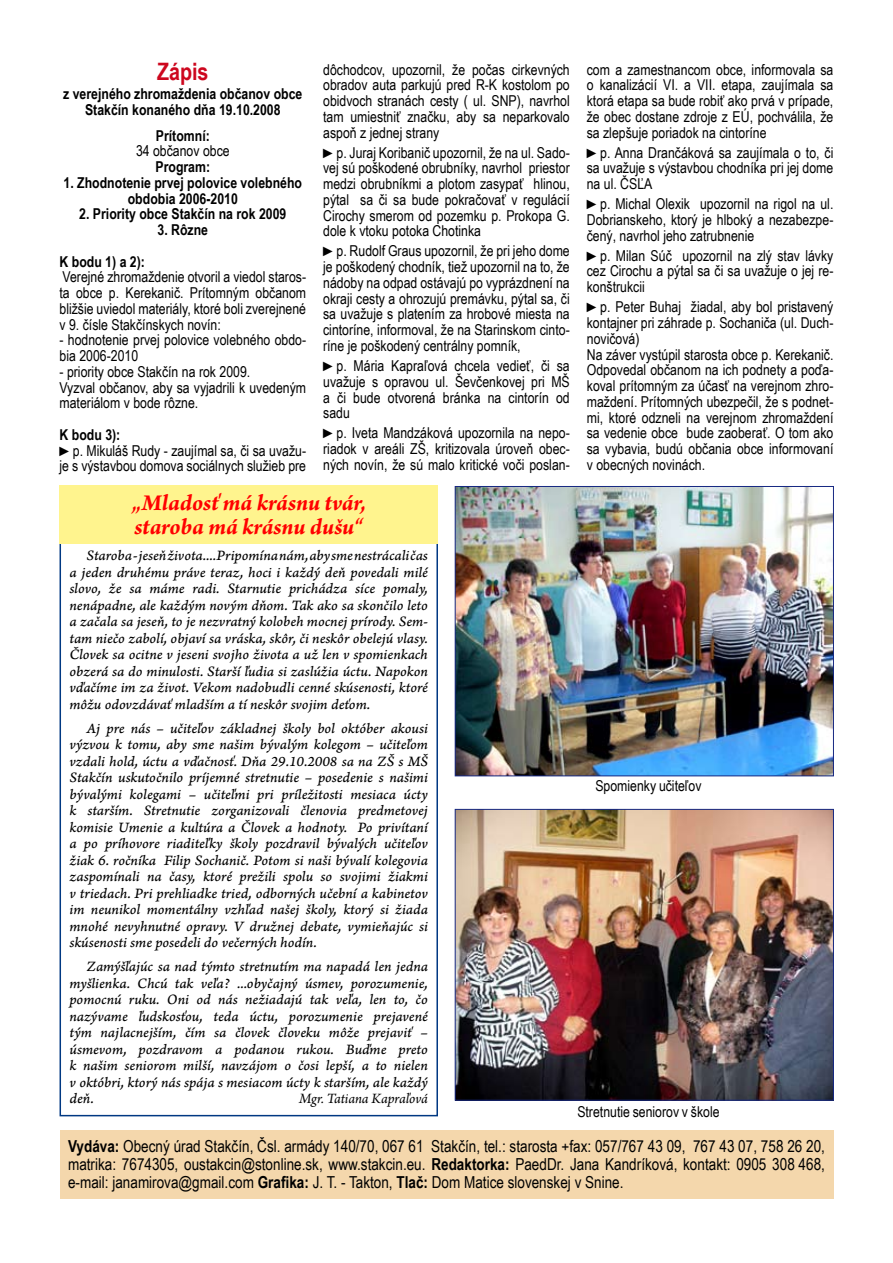
<style>
.page{position:relative;width:893px;height:1263px;background:#fff}
.page>*{position:absolute;margin:0;border:0;box-sizing:border-box;transform-origin:0 0}
.t1{font:italic 700 24px/24px "Arno Pro";letter-spacing:-.005em;color:#f00}
.t2{font:700 24px "Arial Narrow";color:#cd071e}
.t3{font:16.5px/18px "Arial Narrow";color:#000;text-align:justify}
.t4{font:15px/15.8px "Arial Narrow";color:#000;text-align:justify}
.t5{font:15px/16.5px "Arno Pro Italic Caption";letter-spacing:-.005em;color:#000;text-align:justify}
.t6{font:700 15px/15.8px "Arial Narrow";color:#000;text-align:center}
.t7{font:italic 15px "Arno Pro";letter-spacing:-.005em;color:#000}
.s1{font-weight:700}
.s2{font-size:13.5px}
</style>
<div class="page">
<div style="left:60px;top:1130px;width:773px;height:69px;background:#f4d7ac"></div>
<div style="left:60px;top:525px;width:378px;height:591px;border:2px solid #003882"></div>
<div style="left:60px;top:485px;width:378px;height:59px;background:#fff48e"></div>
<img style="left:457px;top:488px;width:375px;height:286px">
<div style="left:455px;top:486px;width:379px;height:290px;border:1px solid #172983"></div>
<img style="left:457px;top:811px;width:375px;height:287px">
<div style="left:455px;top:809px;width:379px;height:291px;border:1px solid #172983"></div>
<h1 class="t2" style="left:157px;top:54px;width:53px">Zápis</h1>
<p class="t6" style="left:63px;top:85px;width:241px">z verejného zhromaždenia občanov obce<br>Stakčín konaného dňa 19.10.2008</p>
<p class="t6" style="left:156px;top:127px;width:55px">Prítomní:</p>
<p class="t4" style="left:136px;top:143px;width:95px">34 občanov obce</p>
<p class="t6" style="left:156px;top:158px;width:56px">Program:</p>
<p class="t6" style="left:64px;top:174px;width:240px">1. Zhodnotenie prvej polovice volebného obdobia 2006-2010</p>
<p class="t6" style="left:79px;top:205px;width:209px">2. Priority obce Stakčín na rok 2009</p>
<p class="t6" style="left:158px;top:221px;width:52px">3. Rôzne</p>
<p class="t6" style="left:60px;top:253px;width:87px">K bodu 1) a 2):</p>
<p class="t4" style="left:60px;top:269px;width:248px">Verejné zhromaždenie otvoril a viedol staros&shy;ta obce p. Kerekanič. Prítomným občanom bližšie uviedol materiály, ktoré boli zverejnené v 9. čísle Stakčínskych novín:</p>
<p class="t4" style="left:60px;top:332px;width:248px">- hodnotenie prvej polovice volebného obdo&shy;bia 2006-2010</p>
<p class="t4" style="left:60px;top:363px;width:248px;text-align:left">- priority obce Stakčín na rok 2009.<br>Vyzval občanov, aby sa vyjadrili k uvedeným materiálom v bode rôzne.</p>
<p class="t4" style="left:60px;top:426px;width:248px;text-align:left"><span class="s1">K bodu 3):<br></span><span class="s2">►</span>p. Mikuláš Rudy - zaujímal sa, či sa uvažu&shy;je s výstavbou domova sociálnych služieb pre</p>
<p class="t4" style="left:323px;top:61px;width:248px">dôchodcov, upozornil, že počas cirkevných obradov auta parkujú pred R-K kostolom po obidvoch stranách cesty ( ul. SNP), navrhol tam umiestniť značku, aby sa neparkovalo aspoň z jednej strany</p>
<p class="t4" style="left:323px;top:144px;width:248px"><span class="s2">►</span>p. Juraj Koribanič upozornil, že na ul. Sado&shy;vej sú poškodené obrubníky, navrhol priestor medzi obrubníkmi a plotom zasypať hlinou, pýtal sa či sa bude pokračovať v regulácií Cirochy smerom od pozemku p. Prokopa G. dole k vtoku potoka Chotinka</p>
<p class="t4" style="left:323px;top:243px;width:248px"><span class="s2">►</span>p. Rudolf Graus upozornil, že pri jeho dome je poškodený chodník, tiež upozornil na to, že nádoby na odpad ostávajú po vyprázdnení na okraji cesty a ohrozujú premávku, pýtal sa, či sa uvažuje s platením za hrobové miesta na cintoríne, informoval, že na Starinskom cinto&shy;ríne je poškodený centrálny pomník,</p>
<p class="t4" style="left:323px;top:357px;width:248px"><span class="s2">►</span>p. Mária Kapraľová chcela vedieť, či sa uvažuje s opravou ul. Ševčenkovej pri MŠ a či bude otvorená bránka na cintorín od sadu</p>
<p class="t4" style="left:323px;top:424px;width:248px"><span class="s2">►</span>p. Iveta Mandzáková upozornila na nepo&shy;riadok v areáli ZŠ, kritizovala úroveň obec&shy;ných novín, že sú malo kritické voči poslan-</p>
<h1 class="t1" style="left:132px;top:492px;width:236px">„Mladosť má krásnu tvár, staroba má krásnu dušu“</h1>
<p class="t4" style="left:587px;top:61px;width:248px">com a zamestnancom obce, informovala sa o kanalizácií VI. a VII. etapa, zaujímala sa ktorá etapa sa bude robiť ako prvá v prípade, že obec dostane zdroje z EÚ, pochválila, že sa zlepšuje poriadok na cintoríne</p>
<p class="t4" style="left:587px;top:144px;width:248px"><span class="s2">►</span>p. Anna Drančáková sa zaujímala o to, či sa uvažuje s výstavbou chodníka pri jej dome na ul. ČSĽA</p>
<p class="t4" style="left:587px;top:195px;width:248px"><span class="s2">►</span>p. Michal Olexik upozornil na rigol na ul.<br>Dobrianskeho, ktorý je hlboký a nezabezpe&shy;čený, navrhol jeho zatrubnenie</p>
<p class="t4" style="left:587px;top:247px;width:248px"><span class="s2">►</span>p. Milan Súč upozornil na zlý stav lávky cez Cirochu a pýtal sa či sa uvažuje o jej re&shy;konštrukcii</p>
<p class="t4" style="left:587px;top:298px;width:248px;text-align:left"><span class="s2">►</span>p. Peter Buhaj žiadal, aby bol pristavený kontajner pri záhrade p. Sochaniča (ul. Duch&shy;novičová)<br>Na záver vystúpil starosta obce p. Kerekanič.<br>Odpovedal občanom na ich podnety a poďa&shy;koval prítomným za účasť na verejnom zhro&shy;maždení. Prítomných ubezpečil, že s podnet&shy;mi, ktoré odzneli na verejnom zhromaždení sa vedenie obce bude zaoberať. O tom ako sa vybavia, budú občania obce informovaní v obecných novinách.</p>
<p class="t5" style="left:70px;top:548px;width:360px;text-indent:17px">Staroba - jeseň života....Pripomína nám, aby sme nestrácali čas a jeden druhému práve teraz, hoci i každý deň povedali milé slovo, že sa máme radi. Starnutie prichádza síce pomaly, nenápadne, ale každým novým dňom. Tak ako sa skončilo leto a začala sa jeseň, to je nezvratný kolobeh mocnej prírody. Sem&shy;tam niečo zabolí, objaví sa vráska, skôr, či neskôr obelejú vlasy.<br>Človek sa ocitne v jeseni svojho života a už len v spomienkach obzerá sa do minulosti. Starší ľudia si zaslúžia úctu. Napokon vďačíme im za život. Vekom nadobudli cenné skúsenosti, ktoré môžu odovzdávať mladším a tí neskôr svojim deťom.</p>
<p class="t5" style="left:70px;top:721px;width:360px;text-indent:17px">Aj pre nás – učiteľov základnej školy bol október akousi výzvou k tomu, aby sme našim bývalým kolegom – učiteľom vzdali hold, úctu a vďačnosť. Dňa 29.10.2008 sa na ZŠ s MŠ Stakčín uskutočnilo príjemné stretnutie – posedenie s našimi bývalými kolegami – učiteľmi pri príležitosti mesiaca úcty k starším. Stretnutie zorganizovali členovia predmetovej komisie Umenie a kultúra a Človek a hodnoty. Po privítaní a po príhovore riaditeľky školy pozdravil bývalých učiteľov žiak 6. ročníka Filip Sochanič. Potom si naši bývalí kolegovia zaspomínali na časy, ktoré prežili spolu so svojimi žiakmi v triedach. Pri prehliadke tried, odborných učební a kabinetov im neunikol momentálny vzhľad našej školy, ktorý si žiada mnohé nevyhnutné opravy. V družnej debate, vymieňajúc si skúsenosti sme posedeli do večerných hodín.</p>
<p class="t5" style="left:70px;top:959px;width:360px;text-indent:17px">Zamýšľajúc sa nad týmto stretnutím ma napadá len jedna myšlienka. Chcú tak veľa? ...obyčajný úsmev, porozumenie, pomocnú ruku. Oni od nás nežiadajú tak veľa, len to, čo nazývame ľudskosťou, teda úctu, porozumenie prejavené tým najlacnejším, čím sa človek človeku môže prejaviť – úsmevom, pozdravom a podanou rukou. Buďme preto k našim seniorom milší, navzájom o čosi lepší, a to nielen v októbri, ktorý nás spája s mesiacom úcty k starším, ale každý deň.</p>
<p class="t7" style="left:299px;top:1090px;width:130px">Mgr. Tatiana Kapraľová</p>
<p class="t4" style="left:595px;top:777px;width:108px">Spomienky učiteľov</p>
<p class="t4" style="left:577px;top:1103px;width:144px">Stretnutie seniorov v škole</p>
<p class="t3" style="left:68px;top:1136px;width:758px"><span class="s1">Vydáva:</span> Obecný úrad Stakčín, Čsl. armády 140/70, 067 61 Stakčín, tel.: starosta +fax: 057/767 43 09, 767 43 07, 758 26 20, matrika: 7674305, oustakcin@stonline.sk, www.stakcin.eu. <span class="s1">Redaktorka:</span> PaedDr. Jana Kandríková, kontakt: 0905 308 468, e-mail: janamirova@gmail.com <span class="s1">Grafika:</span> J. T. - Takton, <span class="s1">Tlač:</span> Dom Matice slovenskej v Snine.</p>
</div>
